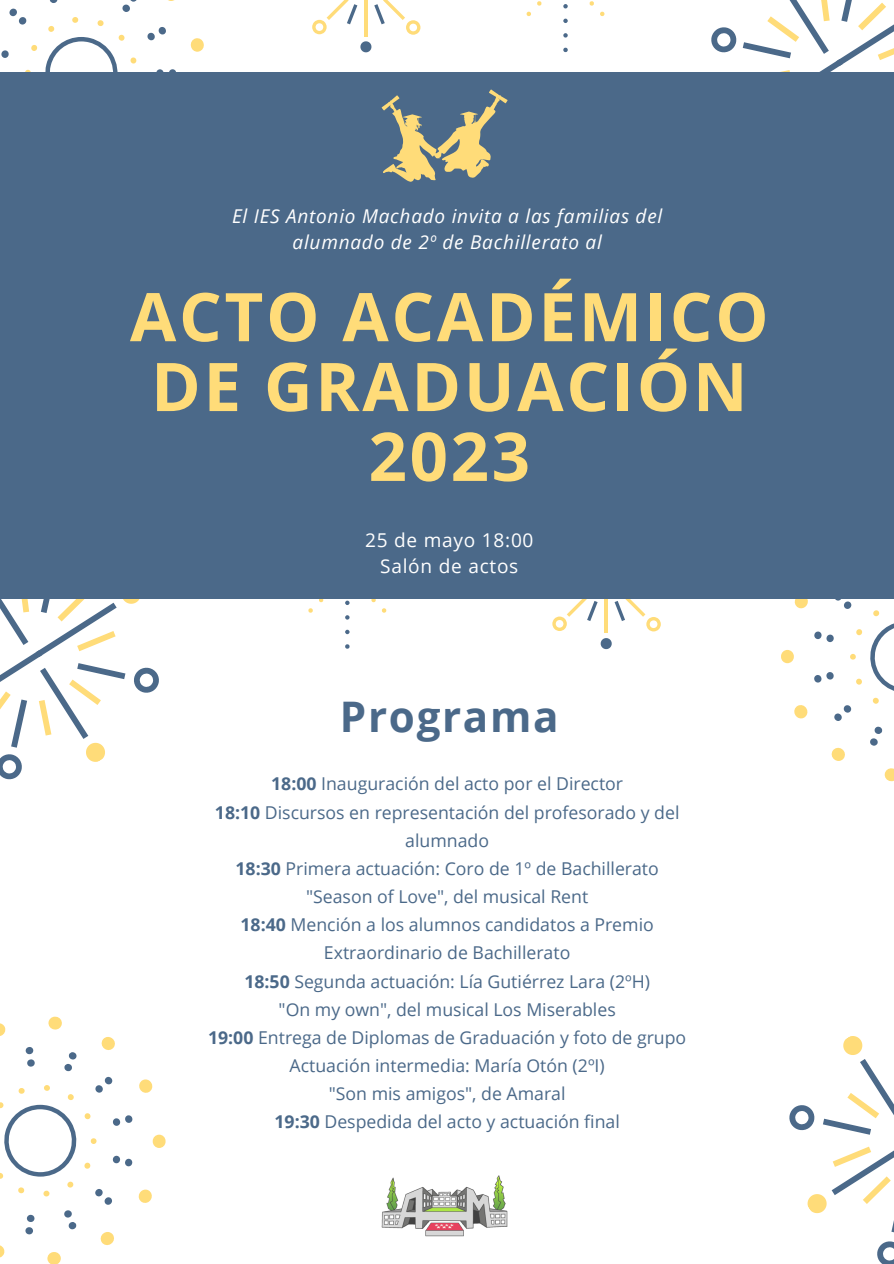
<style>
.page{position:relative;width:894px;height:1264px;background:#fff}
.page>*{position:absolute;margin:0;border:0;box-sizing:border-box;transform-origin:0 0}
.t1{font:700 67.2px/69.8px "Open Sans";letter-spacing:.04em;color:#ffdc79;text-align:center}
.t2{font:700 42.15px "Open Sans";letter-spacing:.04em;color:#4b6989}
.t3{font:italic 19.05px/26px "Open Sans";letter-spacing:.04em;color:#fff;text-align:center}
.t4{font:19.05px "Open Sans";letter-spacing:.04em;color:#fff}
.t5{font:17.7px/28.2px "Open Sans";color:#4b6989;text-align:center}
.s1{font-weight:700}
</style>
<div class="page">
<svg style="left:0;top:599px;width:159px;height:181px"></svg>
<svg style="left:781px;top:599px;width:112px;height:182px"></svg>
<svg style="left:600px;top:638px;width:11px;height:11px"></svg>
<hr style="left:604px;top:586px;width:3px;height:47px;background:#ffdc79">
<svg style="left:345px;top:629px;width:4px;height:5px"></svg>
<svg style="left:345px;top:644px;width:4px;height:4px"></svg>
<svg style="left:789px;top:1036px;width:104px;height:98px"></svg>
<svg style="left:807px;top:1146px;width:86px;height:117px"></svg>
<svg style="left:0;top:1016px;width:165px;height:247px"></svg>
<svg style="left:552px;top:599px;width:109px;height:32px"></svg>
<svg style="left:705px;top:0;width:188px;height:73px"></svg>
<svg style="left:0;top:0;width:204px;height:73px"></svg>
<div style="left:0;top:73px;width:893px;height:526px;background:#4b6989"></div>
<svg style="left:381px;top:89px;width:126px;height:93px"></svg>
<svg style="left:360px;top:41px;width:11px;height:11px"></svg>
<hr style="left:364px;top:0;width:3px;height:37px;background:#ffdc79">
<svg style="left:312px;top:0;width:45px;height:34px"></svg>
<svg style="left:374px;top:0;width:46px;height:35px"></svg>
<svg style="left:563px;top:33px;width:4px;height:5px"></svg>
<svg style="left:563px;top:48px;width:4px;height:4px"></svg>
<svg style="left:600px;top:12px;width:4px;height:4px"></svg>
<svg style="left:526px;top:1px;width:68px;height:22px"></svg>
<img style="left:381px;top:1175px;width:127px;height:62px">
<p class="t3" style="left:232px;top:203px;width:431px">El IES Antonio Machado invita a las familias del alumnado de 2º de Bachillerato al</p>
<p class="t1" style="left:130px;top:280px;width:640px">ACTO ACADÉMICO<br>DE GRADUACIÓN<br>2023</p>
<p class="t4" style="left:365px;top:527px;width:170px">25 de mayo 18:00</p>
<p class="t4" style="left:380px;top:552px;width:140px">Salón de actos</p>
<p class="t2" style="left:340px;top:687px;width:220px">Programa</p>
<p class="t5" style="left:271px;top:769px;width:353px"><span class="s1">18:00</span> Inauguración del acto por el Director</p>
<p class="t5" style="left:215px;top:797px;width:466px"><span class="s1">18:10</span> Discursos en representación del profesorado y del alumnado</p>
<p class="t5" style="left:235px;top:854px;width:425px"><span class="s1">18:30</span> Primera actuación: Coro de 1º de Bachillerato</p>
<p class="t5" style="left:306px;top:882px;width:284px">"Season of Love", del musical Rent</p>
<p class="t5" style="left:240px;top:910px;width:414px"><span class="s1">18:40</span> Mención a los alumnos candidatos a Premio<br>Extraordinario de Bachillerato</p>
<p class="t5" style="left:244px;top:966px;width:407px"><span class="s1">18:50</span> Segunda actuación: Lía Gutiérrez Lara (2ºH)</p>
<p class="t5" style="left:278px;top:994px;width:338px">"On my own", del musical Los Miserables</p>
<p class="t5" style="left:208px;top:1022px;width:479px"><span class="s1">19:00</span> Entrega de Diplomas de Graduación y foto de grupo</p>
<p class="t5" style="left:289px;top:1051px;width:316px">Actuación intermedia: María Otón (2ºI)</p>
<p class="t5" style="left:329px;top:1079px;width:238px">"Son mis amigos", de Amaral</p>
<p class="t5" style="left:274px;top:1107px;width:347px"><span class="s1">19:30</span> Despedida del acto y actuación final</p>
</div>
